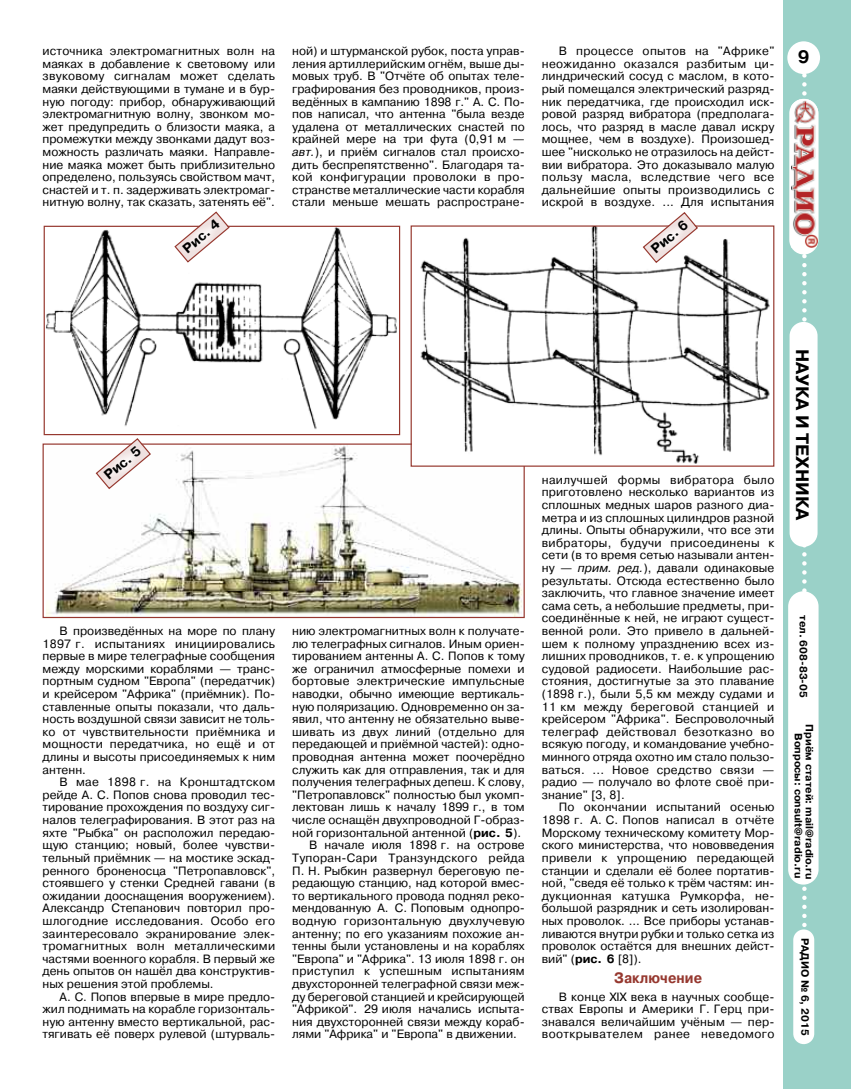
<style>
.page{position:relative;width:851px;height:1089px;background:#fff}
.page>*{position:absolute;margin:0;border:0;box-sizing:border-box;transform-origin:0 0}
.t1{font:700 18px "Pragmatica C";color:#000}
.t2{font:700 15px "Pragmatica C";letter-spacing:.005em;color:#96382f;scale:.9 1}
.t3{font:700 13.5px "Pragmatica C";color:#000}
.t4{font:12px/12.6px "Pragmatica C";color:#000;text-align:justify}
.t5{font:12px "Pragmatica C";letter-spacing:.025em;color:#000}
.t6{font:12px "Pragmatica C";letter-spacing:.02em;color:#000}
.t7{font:700 10.5px/11.1px "Pragmatica C";color:#000;text-align:right}
.s1{font-style:italic}
.s2{font-weight:700}
</style>
<div class="page">
<div style="left:782px;top:0;width:68px;height:1089px;background:#9ad1c8"></div>
<div style="left:793px;top:929px;width:21px;height:115px;background:#fff;border-radius:10px"></div>
<div style="left:789px;top:322px;width:28px;height:225px;background:#fff;border-radius:14px"></div>
<div style="left:787px;top:41px;width:32px;height:33px;background:#fff;border-radius:50%"></div>
<div style="left:788px;top:591px;width:30px;height:293px;background:#fff;border-radius:15px"></div>
<div style="left:789px;top:99px;width:29px;height:155px;background:#fff;border-radius:15px"></div>
<img style="left:791px;top:99px;width:27px;height:149px">
<img style="left:46px;top:228px;width:351px;height:201px">
<div style="left:44px;top:226px;width:356px;height:209px;border:1px solid #96382f"></div>
<svg style="left:173px;top:211px;width:57px;height:52px"></svg>
<img style="left:46px;top:445px;width:476px;height:171px">
<div style="left:43px;top:443px;width:481px;height:175px;border:1px solid #96382f"></div>
<svg style="left:95px;top:438px;width:57px;height:52px"></svg>
<img style="left:413px;top:227px;width:357px;height:238px">
<div style="left:410px;top:225px;width:364px;height:242px;border:1px solid #96382f"></div>
<svg style="left:641px;top:212px;width:57px;height:52px"></svg>
<svg style="left:801px;top:73px;width:5px;height:857px"></svg>
<p class="t4" style="left:43px;top:45px;width:234px">источника электромагнитных волн на маяках в добавление к световому или звуковому сигналам может сделать маяки действующими в тумане и в бур&shy;ную погоду: прибор, обнаруживающий электромагнитную волну, звонком мо&shy;жет предупредить о близости маяка, а промежутки между звонками дадут воз&shy;можность различать маяки. Направле&shy;ние маяка может быть приблизительно определено, пользуясь свойством мачт, снастей и т. п. задерживать электромаг&shy;нитную волну, так сказать, затенять её".</p>
<p class="t3" style="left:179px;top:244px;width:45px;rotate:-40deg">Рис. 4</p>
<p class="t4" style="left:292px;top:45px;width:234px">ной) и штурманской рубок, поста управ&shy;ления артиллерийским огнём, выше ды&shy;мовых труб. В "Отчёте об опытах теле&shy;графирования без проводников, произ&shy;ведённых в кампанию 1898 г." А. С. По&shy;пов написал, что антенна "была везде удалена от металлических снастей по крайней мере на три фута (0,91 м — <span class="s1">авт.</span>), и приём сигналов стал происхо&shy;дить беспрепятственно". Благодаря та&shy;кой конфигурации проволоки в про&shy;странстве металлические части корабля стали меньше мешать распростране-</p>
<p class="t4" style="left:541px;top:45px;width:234px;text-indent:17px">В процессе опытов на "Африке" неожиданно оказался разбитым ци&shy;линдрический сосуд с маслом, в кото&shy;рый помещался электрический разряд&shy;ник передатчика, где происходил иск&shy;ровой разряд вибратора (предполага&shy;лось, что разряд в масле давал искру мощнее, чем в воздухе). Произошед&shy;шее "нисколько не отразилось на дейст&shy;вии вибратора. Это доказывало малую пользу масла, вследствие чего все дальнейшие опыты производились с искрой в воздухе. ... Для испытания</p>
<p class="t3" style="left:647px;top:244px;width:45px;rotate:-40deg">Рис. 6</p>
<h1 class="t1" style="left:797px;top:46px;width:13px">9</h1>
<p class="t3" style="left:101px;top:470px;width:45px;rotate:-40deg">Рис. 5</p>
<p class="t4" style="left:43px;top:624px;width:234px;text-indent:17px">В произведённых на море по плану 1897 г. испытаниях инициировались первые в мире телеграфные сообщения между морскими кораблями — транс&shy;портным судном "Европа" (передатчик) и крейсером "Африка" (приёмник). По&shy;ставленные опыты показали, что даль&shy;ность воздушной связи зависит не толь&shy;ко от чувствительности приёмника и мощности передатчика, но ещё и от длины и высоты присоединяемых к ним антенн.</p>
<p class="t4" style="left:43px;top:775px;width:234px;text-indent:17px">В мае 1898 г. на Кронштадтском рейде А. С. Попов снова проводил тес&shy;тирование прохождения по воздуху сиг&shy;налов телеграфирования. В этот раз на яхте "Рыбка" он расположил передаю&shy;щую станцию; новый, более чувстви&shy;тельный приёмник — на мостике эскад&shy;ренного броненосца "Петропавловск", стоявшего у стенки Средней гавани (в ожидании дооснащения вооружением).<br>Александр Степанович повторил про&shy;шлогодние исследования. Особо его заинтересовало экранирование элек&shy;тромагнитных волн металлическими частями военного корабля. В первый же день опытов он нашёл два конструктив&shy;ных решения этой проблемы.</p>
<p class="t4" style="left:43px;top:990px;width:234px;text-indent:17px">А. С. Попов впервые в мире предло&shy;жил поднимать на корабле горизонталь&shy;ную антенну вместо вертикальной, рас&shy;тягивать её поверх рулевой (штурваль-</p>
<p class="t4" style="left:292px;top:624px;width:234px">нию электромагнитных волн к получате-</p>
<p class="t4" style="left:292px;top:637px;width:234px">лю телеграфных сигналов. Иным ориен-</p>
<p class="t4" style="left:292px;top:649px;width:234px">тированием антенны А. С. Попов к тому</p>
<p class="t4" style="left:292px;top:662px;width:234px">же ограничил атмосферные помехи и</p>
<p class="t6" style="left:292px;top:674px;width:234px">бортовые электрические импульсные</p>
<p class="t4" style="left:292px;top:687px;width:234px">наводки, обычно имеющие вертикаль-</p>
<p class="t4" style="left:292px;top:700px;width:234px">ную поляризацию. Одновременно он за-</p>
<p class="t4" style="left:292px;top:712px;width:234px">явил, что антенну не обязательно выве-</p>
<p class="t4" style="left:292px;top:725px;width:234px">шивать из двух линий (отдельно для</p>
<p class="t4" style="left:292px;top:738px;width:234px">передающей и приёмной частей): одно-</p>
<p class="t4" style="left:292px;top:750px;width:234px">проводная антенна может поочерёдно</p>
<p class="t4" style="left:292px;top:763px;width:234px">служить как для отправления, так и для</p>
<p class="t4" style="left:292px;top:775px;width:234px">получения телеграфных депеш. К слову,</p>
<p class="t4" style="left:292px;top:788px;width:234px">"Петропавловск" полностью был укомп-</p>
<p class="t4" style="left:292px;top:801px;width:234px">лектован лишь к началу 1899 г., в том</p>
<p class="t4" style="left:292px;top:813px;width:234px">числе оснащён двухпроводной Г-образ-</p>
<p class="t4" style="left:292px;top:826px;width:230px">ной горизонтальной антенной (<span class="s2">рис. 5</span>).</p>
<p class="t4" style="left:309px;top:838px;width:217px">В начале июля 1898 г. на острове</p>
<p class="t5" style="left:292px;top:850px;width:234px">Тупоран-Сари Транзундского рейда</p>
<p class="t4" style="left:292px;top:864px;width:234px">П. Н. Рыбкин развернул береговую пе-</p>
<p class="t4" style="left:292px;top:876px;width:234px">редающую станцию, над которой вмес-</p>
<p class="t4" style="left:292px;top:889px;width:234px">то вертикального провода поднял реко-</p>
<p class="t4" style="left:292px;top:901px;width:234px">мендованную А. С. Поповым однопро-</p>
<p class="t5" style="left:292px;top:913px;width:234px">водную горизонтальную двухлучевую</p>
<p class="t4" style="left:292px;top:927px;width:234px">антенну; по его указаниям похожие ан-</p>
<p class="t4" style="left:292px;top:939px;width:234px">тенны были установлены и на кораблях</p>
<p class="t4" style="left:292px;top:952px;width:234px">"Европа" и "Африка". 13 июля 1898 г. он</p>
<p class="t5" style="left:292px;top:964px;width:234px">приступил к успешным испытаниям</p>
<p class="t4" style="left:292px;top:977px;width:234px">двухсторонней телеграфной связи меж-</p>
<p class="t4" style="left:292px;top:990px;width:234px">ду береговой станцией и крейсирующей</p>
<p class="t4" style="left:292px;top:1002px;width:234px">"Африкой". 29 июля начались испыта-</p>
<p class="t4" style="left:292px;top:1015px;width:234px">ния двухсторонней связи между кораб-</p>
<p class="t4" style="left:292px;top:1027px;width:226px">лями "Африка" и "Европа" в движении.</p>
<p class="t4" style="left:541px;top:473px;width:234px">наилучшей формы вибратора было приготовлено несколько вариантов из сплошных медных шаров разного диа&shy;метра и из сплошных цилиндров разной длины. Опыты обнаружили, что все эти вибраторы, будучи присоединены к сети (в то время сетью называли антен&shy;ну — <span class="s1">прим. ред.</span>), давали одинаковые результаты. Отсюда естественно было заключить, что главное значение имеет сама сеть, а небольшие предметы, при&shy;соединённые к ней, не играют сущест&shy;венной роли. Это привело в дальней&shy;шем к полному упразднению всех из&shy;лишних проводников, т. е. к упрощению судовой радиосети. Наибольшие рас&shy;стояния, достигнутые за это плавание (1898 г.), были 5,5 км между судами и 11 км между береговой станцией и крейсером "Африка". Беспроволочный телеграф действовал безотказно во всякую погоду, и командование учебно&shy;минного отряда охотно им стало пользо&shy;ваться. ... Новое средство связи — радио — получало во флоте своё при&shy;знание" [3, 8].</p>
<p class="t4" style="left:541px;top:801px;width:234px;text-indent:17px">По окончании испытаний осенью 1898 г. А. С. Попов написал в отчёте Морскому техническому комитету Мор&shy;ского министерства, что нововведения привели к упрощению передающей станции и сделали её более портатив&shy;ной, "сведя её только к трём частям: ин&shy;дукционная катушка Румкорфа, не&shy;большой разрядник и сеть изолирован&shy;ных проволок. ... Все приборы устанав&shy;ливаются внутри рубки и только сетка из проволок остаётся для внешних дейст&shy;вий" (<span class="s2">рис. 6</span> [8]).</p>
<p class="t2" style="left:614px;top:968px;width:99px">Заключение</p>
<p class="t4" style="left:541px;top:990px;width:234px;text-indent:17px">В конце XIX века в научных сообще&shy;ствах Европы и Америки Г. Герц при&shy;знавался величайшим учёным — пер&shy;вооткрывателем ранее неведомого</p>
<h1 class="t1" style="left:812px;top:348px;width:173px;rotate:90deg">НАУКА И ТЕХНИКА</h1>
<p class="t7" style="left:809px;top:615px;width:84px;rotate:90deg">тел. 608 83 05</p>
<p class="t7" style="left:814px;top:724px;width:156px;rotate:90deg">Приём статей: mail@radio.ru<br>Вопросы: consult@radio.ru</p>
<p class="t7" style="left:810px;top:938px;width:99px;rotate:90deg">РАДИО № 6, 2015</p>
</div>
